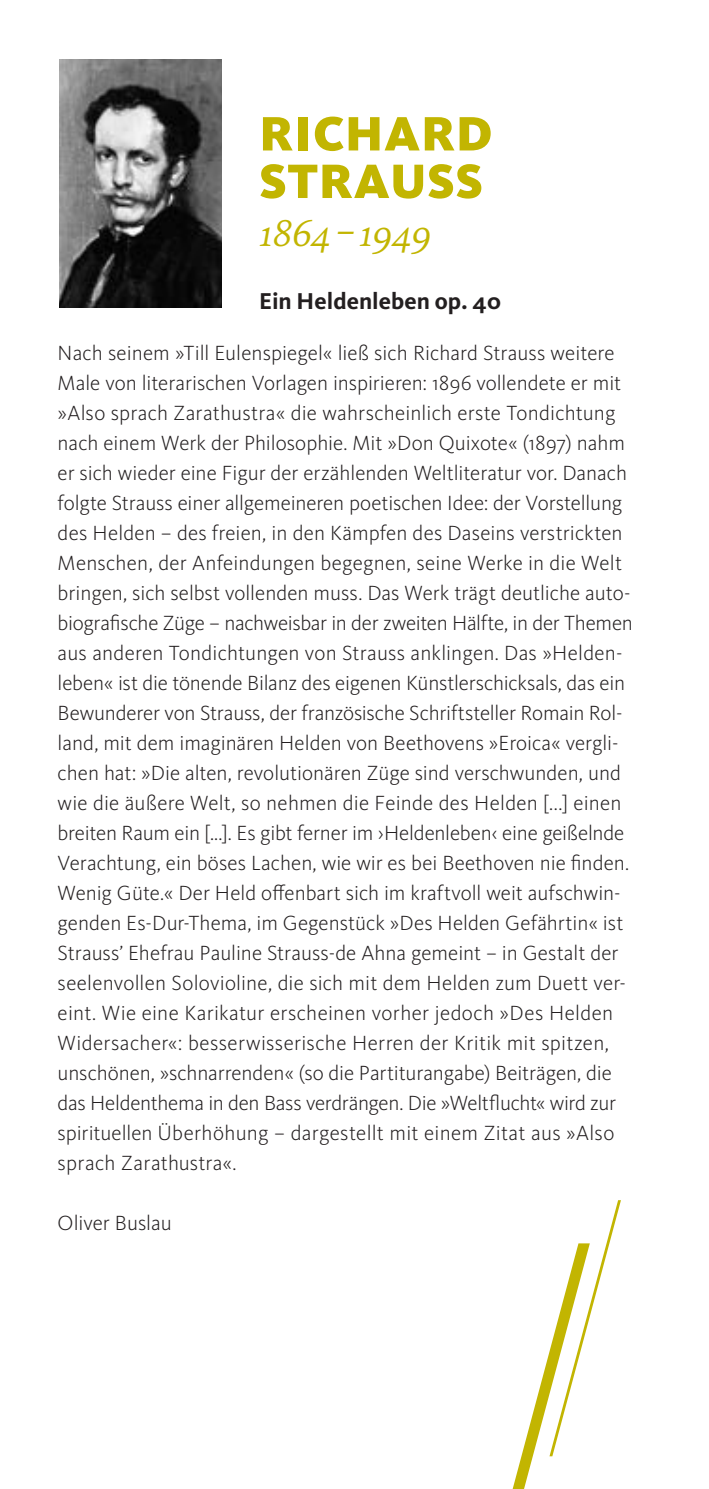
<style>
.page{position:relative;width:709px;height:1489px;background:#fff}
.page>*{position:absolute;margin:0;border:0;box-sizing:border-box;transform-origin:0 0}
.t1{font:900 50px/47.5px "WDR Sans";letter-spacing:.02em;color:#c2b501}
.t2{font:italic 37.5px "WDR Serif";letter-spacing:-.025em;color:#c2b501}
.t3{font:700 23.75px "WDR Sans";letter-spacing:.005em;color:#231f20}
.t4{font:300 21.25px/30px "WDR Sans";color:#231f20}
</style>
<div class="page">
<svg style="left:513px;top:1200px;width:108px;height:288px"></svg>
<img style="left:59px;top:60px;width:163px;height:247px">
<h1 class="t1" style="left:259px;top:110px;width:234px">RICHARD<br>STRAUSS</h1>
<h2 class="t2" style="left:259px;top:211px;width:174px">1864– 1949</h2>
<p class="t3" style="left:259px;top:287px;width:243px">Ein Heldenleben op. 40</p>
<p class="t4" style="left:58px;top:337px;width:576px">Nach seinem »Till Eulenspiegel« ließ sich Richard Strauss weitere Male von literarischen Vorlagen inspirieren: 1896 vollendete er mit »Also sprach Zarathustra« die wahrscheinlich erste Tondichtung nach einem Werk der Philosophie. Mit »Don Quixote« (1897) nahm er sich wieder eine Figur der erzählenden Weltliteratur vor. Danach folgte Strauss einer allgemeineren poetischen Idee: der Vorstellung des Helden – des freien, in den Kämpfen des Daseins verstrickten Menschen, der Anfeindungen begegnen, seine Werke in die Welt bringen, sich selbst vollenden muss. Das Werk trägt deutliche auto&shy;biografische Züge – nachweisbar in der zweiten Hälfte, in der Themen aus anderen Tondichtungen von Strauss anklingen. Das »Helden&shy;leben« ist die tönende Bilanz des eigenen Künstlerschicksals, das ein Bewunderer von Strauss, der französische Schriftsteller Romain Rol&shy;land, mit dem imaginären Helden von Beethovens »Eroica« vergli&shy;chen hat: »Die alten, revolutionären Züge sind verschwunden, und wie die äußere Welt, so nehmen die Feinde des Helden [...] einen breiten Raum ein [...]. Es gibt ferner im ›Heldenleben‹ eine geißelnde Verachtung, ein böses Lachen, wie wir es bei Beethoven nie finden.<br>Wenig Güte.« Der Held offenbart sich im kraftvoll weit aufschwin&shy;genden Es-Dur-Thema, im Gegenstück »Des Helden Gefährtin« ist Strauss’ Ehefrau Pauline Strauss-de Ahna gemeint – in Gestalt der seelenvollen Solovioline, die sich mit dem Helden zum Duett ver&shy;eint. Wie eine Karikatur erscheinen vorher jedoch »Des Helden Widersacher«: besserwisserische Herren der Kritik mit spitzen, unschönen, »schnarrenden« (so die Partiturangabe) Beiträgen, die das Heldenthema in den Bass verdrängen. Die »Weltflucht« wird zur spirituellen Überhöhung – dargestellt mit einem Zitat aus »Also sprach Zarathustra«.</p>
<p class="t4" style="left:58px;top:1208px;width:116px">Oliver Buslau</p>
</div>
